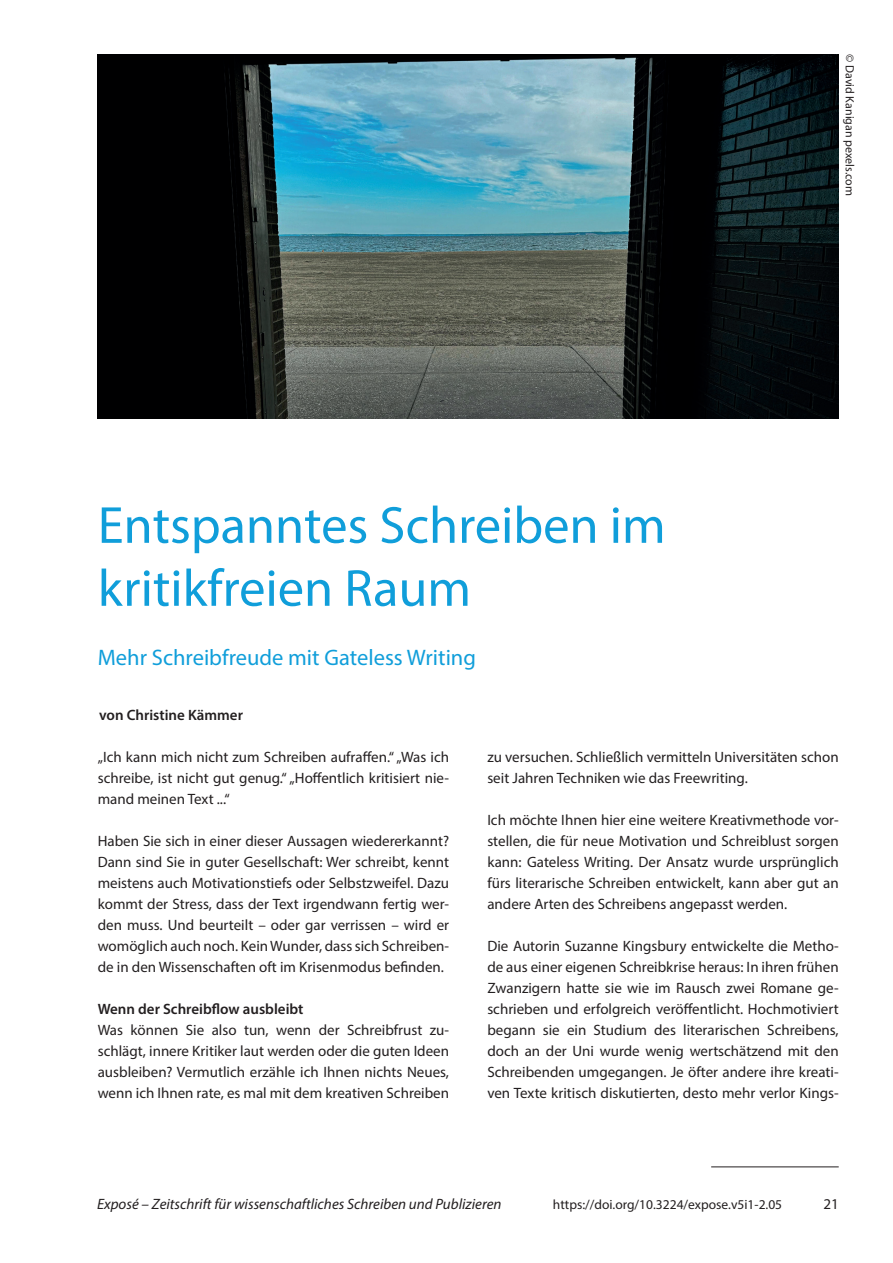
<style>
.page{position:relative;width:893px;height:1263px;background:#fff}
.page>*{position:absolute;margin:0;border:0;box-sizing:border-box;transform-origin:0 0}
.t1{font:52.5px/63px "Myriad Pro";color:#109eda}
.t2{font:22.5px "Myriad Pro";color:#109eda}
.t3{font:15px/21px "Myriad Pro";color:#231f20;text-align:justify}
.t4{font:italic 15px "Myriad Pro";color:#231f20}
.t5{font:600 15px "Myriad Pro";color:#231f20}
.t6{font:13.5px "Myriad Pro";color:#231f20}
.t7{font:12px "Myriad Pro";color:#231f20}
</style>
<div class="page">
<hr style="left:711px;top:1167px;width:128px;height:1px;background:#231f20">
<img style="left:97px;top:54px;width:742px;height:365px">
<h1 class="t1" style="left:98px;top:497px;width:569px">Entspanntes Schreiben im kritikfreien Raum</h1>
<h2 class="t2" style="left:98px;top:649px;width:380px">Mehr Schreibfreude mit Gateless Writing</h2>
<p class="t5" style="left:99px;top:709px;width:145px">von Christine Kämmer</p>
<p class="t7" style="left:854px;top:54px;width:143px;rotate:90deg">© David Kanigan pexels.com</p>
<p class="t3" style="left:98px;top:747px;width:353px">„Ich kann mich nicht zum Schreiben aufraffen.“ „Was ich schreibe, ist nicht gut genug.“ „Hoffentlich kritisiert nie&shy;mand meinen Text ...“</p>
<p class="t3" style="left:98px;top:831px;width:353px">Haben Sie sich in einer dieser Aussagen wiedererkannt?<br>Dann sind Sie in guter Gesellschaft: Wer schreibt, kennt meistens auch Motivationstiefs oder Selbstzweifel. Dazu kommt der Stress, dass der Text irgendwann fertig wer&shy;den muss. Und beurteilt – oder gar verrissen – wird er womöglich auch noch. Kein Wunder, dass sich Schreiben&shy;de in den Wissenschaften oft im Krisenmodus befinden.</p>
<p class="t5" style="left:98px;top:1003px;width:207px">Wenn der Schreibflow ausbleibt</p>
<p class="t3" style="left:98px;top:1020px;width:353px">Was können Sie also tun, wenn der Schreibfrust zu&shy;schlägt, innere Kritiker laut werden oder die guten Ideen ausbleiben? Vermutlich erzähle ich Ihnen nichts Neues, wenn ich Ihnen rate, es mal mit dem kreativen Schreiben</p>
<p class="t3" style="left:487px;top:747px;width:353px">zu versuchen. Schließlich vermitteln Universitäten schon seit Jahren Techniken wie das Freewriting.</p>
<p class="t3" style="left:487px;top:810px;width:353px">Ich möchte Ihnen hier eine weitere Kreativmethode vor&shy;stellen, die für neue Motivation und Schreiblust sorgen kann: Gateless Writing. Der Ansatz wurde ursprünglich fürs literarische Schreiben entwickelt, kann aber gut an andere Arten des Schreibens angepasst werden.</p>
<p class="t3" style="left:487px;top:936px;width:353px">Die Autorin Suzanne Kingsbury entwickelte die Metho&shy;de aus einer eigenen Schreibkrise heraus: In ihren frühen Zwanzigern hatte sie wie im Rausch zwei Romane ge&shy;schrieben und erfolgreich veröffentlicht. Hochmotiviert begann sie ein Studium des literarischen Schreibens, doch an der Uni wurde wenig wertschätzend mit den Schreibenden umgegangen. Je öfter andere ihre kreati&shy;ven Texte kritisch diskutierten, desto mehr verlor Kings-</p>
<p class="t4" style="left:97px;top:1198px;width:406px">Exposé – Zeitschrift für wissenschaftliches Schreiben und Publizieren</p>
<p class="t3" style="left:823px;top:1194px;width:17px">21</p>
<p class="t6" style="left:553px;top:1199px;width:231px">https://doi.org/10.3224/expose.v5i1-2.05</p>
</div>
